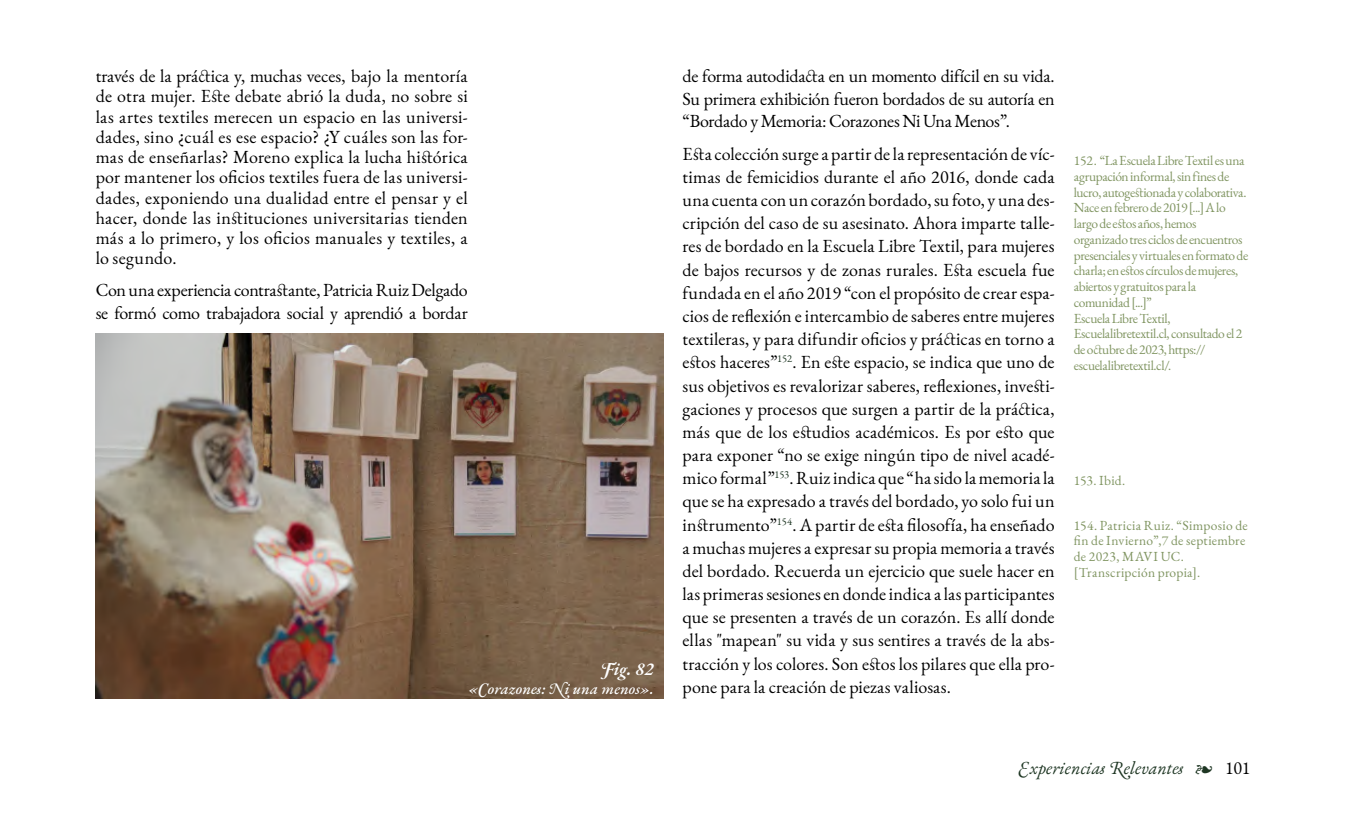
<style>
.page{position:relative;width:1346px;height:826px;background:#fff}
.page>*{position:absolute;margin:0;border:0;box-sizing:border-box;transform-origin:0 0}
.t1{font:18px/23.2px "EB Garamond";letter-spacing:-.005em;color:#000;text-align:justify}
.t2{font:italic 18px "EB Garamond";letter-spacing:.005em;color:#1e3623}
.t3{font:italic 600 18px "EB Garamond";color:#fff}
.t4{font:italic 500 15.75px "EB Garamond";letter-spacing:.005em;color:#fff}
.t5{font:13.5px/15.8px "EB Garamond";letter-spacing:-.025em;color:#7f9460}
.t6{font:13.5px/15.8px "EB Garamond";letter-spacing:.02em;color:#7f9460}
.s1{font-style:normal;color:#000}
</style>
<div class="page">
<img style="left:96px;top:334px;width:567px;height:364px">
<p class="t1" style="left:96px;top:66px;width:374px;line-height:20.2px">través de la práctica y, muchas veces, bajo la mentoría de otra mujer. Este debate abrió la duda, no sobre si las artes textiles merecen un espacio en las universi&shy;dades, sino ¿cuál es ese espacio? ¿Y cuáles son las for&shy;mas de enseñarlas? Moreno explica la lucha histórica por mantener los oficios textiles fuera de las universi&shy;dades, exponiendo una dualidad entre el pensar y el hacer, donde las instituciones universitarias tienden más a lo primero, y los oficios manuales y textiles, a lo segundo.</p>
<p class="t1" style="left:96px;top:279px;width:374px;line-height:22.5px">Con una experiencia contrastante, Patricia Ruiz Delgado se formó como trabajadora social y aprendió a bordar</p>
<p class="t3" style="left:600px;top:657px;width:55px">Fig. 82</p>
<p class="t4" style="left:468px;top:678px;width:187px">«Corazones: Ni una menos».</p>
<p class="t1" style="left:682px;top:65px;width:374px;line-height:22.5px">de forma autodidacta en un momento difícil en su vida.<br>Su primera exhibición fueron bordados de su autoría en “Bordado y Memoria: Corazones Ni Una Menos”.</p>
<p class="t1" style="left:682px;top:142px;width:374px">Esta colección surge a partir de la representación de víc&shy;timas de femicidios durante el año 2016, donde cada una cuenta con un corazón bordado, su foto, y una des&shy;cripción del caso de su asesinato. Ahora imparte talle&shy;res de bordado en la Escuela Libre Textil, para mujeres de bajos recursos y de zonas rurales. Esta escuela fue fundada en el año 2019 “con el propósito de crear espa&shy;cios de reflexión e intercambio de saberes entre mujeres textileras, y para difundir oficios y prácticas en torno a estos haceres”<sup>152</sup>. En este espacio, se indica que uno de sus objetivos es revalorizar saberes, reflexiones, investi&shy;gaciones y procesos que surgen a partir de la práctica, más que de los estudios académicos. Es por esto que para exponer “no se exige ningún tipo de nivel acadé&shy;mico formal”<sup>153</sup>. Ruiz indica que “ha sido la memoria la que se ha expresado a través del bordado, yo solo fui un instrumento”<sup>154</sup>. A partir de esta filosofía, ha enseñado a muchas mujeres a expresar su propia memoria a través del bordado. Recuerda un ejercicio que suele hacer en las primeras sesiones en donde indica a las participantes que se presenten a través de un corazón. Es allí donde ellas "mapean" su vida y sus sentires a través de la abs&shy;tracción y los colores. Son estos los pilares que ella pro&shy;pone para la creación de piezas valiosas.</p>
<p class="t5" style="left:1074px;top:153px;width:176px">152. “La Escuela Libre Textil es una agrupación informal, sin fines de lucro, autogestionada y colaborativa.<br>Nace en febrero de 2019 [...] A lo largo de estos años, hemos organizado tres ciclos de encuentros presenciales y virtuales en formato de charla; en estos círculos de mujeres, abiertos y gratuitos para la comunidad [...]”<br>Escuela Libre Textil,<br>Escuelalibretextil.cl, consultado el 2 de octubre de 2023, https:// escuelalibretextil.cl/.</p>
<p class="t5" style="left:1074px;top:472px;width:53px">153. Ibid.</p>
<p class="t6" style="left:1074px;top:517px;width:175px">154. Patricia Ruiz. “Simposio de fin de Invierno”,7 de septiembre de 2023, MAVI UC. [Transcripción propia].</p>
<p class="t2" style="left:1019px;top:756px;width:233px">Experiencias Relevantes ❧ <span class="s1">101</span></p>
</div>
